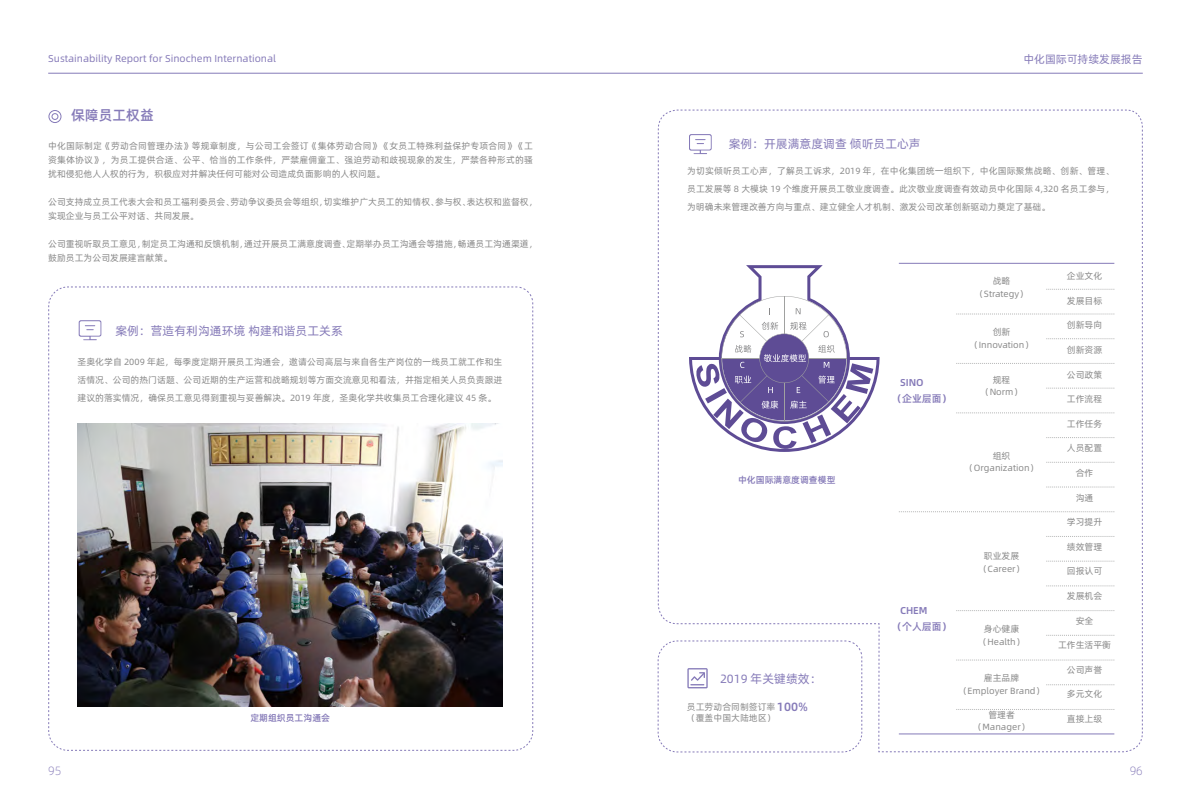
<style>
.page{position:relative;width:1191px;height:808px;background:#fff}
.page>*{position:absolute;margin:0;border:0;box-sizing:border-box;transform-origin:0 0}
.t1{font:14px "Alibaba Pu Hui Ti M";color:#857ab8}
.t2{font:12px "Alibaba Pu Hui Ti R";color:#857ab8}
.t3{font:300 12px "Alibaba Sans";color:#857ab8}
.t4{font:11px "Alibaba Pu Hui Ti R";color:#857ab8}
.t5{font:10px "Alibaba Sans";color:#857ab8}
.t6{font:10px/16px "Alibaba Pu Hui Ti M";color:#857ab8}
.t7{font:9px/12.6px "Alibaba Pu Hui Ti R";color:#898989;text-align:center}
.t8{font:9px "Alibaba Pu Hui Ti M";color:#857ab8}
.s1{font-family:"Alibaba Pu Hui Ti M";font-size:12px;color:#857ab8}
</style>
<div class="page">
<div style="left:48px;top:110px;width:13px;height:13px;border:1px solid #857ab8;border-radius:50%"></div>
<div style="left:51px;top:113px;width:7px;height:7px;border:1px solid #857ab8;border-radius:50%"></div>
<hr style="left:48px;top:73px;width:1094px;height:1px;background:#857ab8">
<img style="left:48px;top:287px;width:485px;height:464px">
<svg style="left:657px;top:110px;width:486px;height:643px"></svg>
<p class="t5" style="left:48px;top:51px;width:229px">Sustainability Report for Sinochem International</p>
<p class="t4" style="left:1023px;top:51px;width:121px">中化国际可持续发展报告</p>
<h1 class="t1" style="left:71px;top:105px;width:84px">保障员工权益</h1>
<p class="t7" style="left:48px;top:138px;width:486px;line-height:14px;text-align:justify">中化国际制定《劳动合同管理办法》等规章制度，与公司工会签订《集体劳动合同》《女员工特殊利益保护专项合同》《工资集体协议》，为员工提供合适、公平、恰当的工作条件，严禁雇佣童工、强迫劳动和歧视现象的发生，严禁各种形式的骚扰和侵犯他人人权的行为，积极应对并解决任何可能对公司造成负面影响的人权问题。</p>
<p class="t7" style="left:48px;top:194px;width:491px;line-height:14px;text-align:left">公司支持成立员工代表大会和员工福利委员会、劳动争议委员会等组织，切实维护广大员工的知情权、参与权、表达权和监督权，实现企业与员工公平对话、共同发展。</p>
<p class="t7" style="left:48px;top:236px;width:491px;line-height:14px;text-align:left">公司重视听取员工意见，制定员工沟通和反馈机制，通过开展员工满意度调查、定期举办员工沟通会等措施，畅通员工沟通渠道，鼓励员工为公司发展建言献策。</p>
<h2 class="t2" style="left:115px;top:321px;width:229px">案例：营造有利沟通环境构建和谐员工关系</h2>
<p class="t7" style="left:77px;top:353px;width:426px;line-height:18px;text-align:justify">圣奥化学自 2009 年起，每季度定期开展员工沟通会，邀请公司高层与来自各生产岗位的一线员工就工作和生活情况、公司的热门话题、公司近期的生产运营和战略规划等方面交流意见和看法，并指定相关人员负责跟进建议的落实情况，确保员工意见得到重视与妥善解决。2019 年度，圣奥化学共收集员工合理化建议 45 条。</p>
<p class="t8" style="left:250px;top:711px;width:81px">定期组织员工沟通会</p>
<h2 class="t2" style="left:728px;top:135px;width:194px">案例：开展满意度调查倾听员工心声</h2>
<p class="t7" style="left:687px;top:162px;width:429px;line-height:18px;text-align:justify">为切实倾听员工心声，了解员工诉求，2019 年，在中化集团统一组织下，中化国际聚焦战略、创新、管理、员工发展等 8 大模块 19 个维度开展员工敬业度调查。此次敬业度调查有效动员中化国际 4,320 名员工参与，为明确未来管理改善方向与重点、建立健全人才机制、激发公司改革创新驱动力奠定了基础。</p>
<p class="t8" style="left:738px;top:473px;width:99px">中化国际满意度调查模型</p>
<h2 class="t2" style="left:720px;top:669px;width:103px">2019 年关键绩效：</h2>
<p class="t7" style="left:687px;top:701px;width:123px;line-height:10.5px;text-align:left">员工劳动合同制签订率 <span class="s1">100%</span>（覆盖中国大陆地区）</p>
<p class="t6" style="left:892px;top:374px;width:61px;text-indent:8px">SINO<br>（企业层面）</p>
<p class="t7" style="left:975px;top:274px;width:55px">战略（Strategy）</p>
<p class="t7" style="left:970px;top:325px;width:65px">创新（Innovation）</p>
<p class="t7" style="left:980px;top:373px;width:43px">规程（Norm）</p>
<p class="t7" style="left:964px;top:449px;width:75px">组织（Organization）</p>
<p class="t6" style="left:892px;top:602px;width:61px;text-indent:8px">CHEM<br>（个人层面）</p>
<p class="t7" style="left:978px;top:549px;width:47px">职业发展（Career）</p>
<p class="t7" style="left:978px;top:622px;width:47px">身心健康（Health）</p>
<p class="t7" style="left:958px;top:671px;width:87px">雇主品牌（Employer Brand）</p>
<p class="t7" style="left:973px;top:708px;width:58px">管理者（Manager）</p>
<p class="t7" style="left:1066px;top:269px;width:37px">企业文化</p>
<p class="t7" style="left:1066px;top:294px;width:37px">发展目标</p>
<p class="t7" style="left:1066px;top:318px;width:37px">创新导向</p>
<p class="t7" style="left:1066px;top:343px;width:37px">创新资源</p>
<p class="t7" style="left:1066px;top:368px;width:37px">公司政策</p>
<p class="t7" style="left:1066px;top:392px;width:37px">工作流程</p>
<p class="t7" style="left:1066px;top:417px;width:37px">工作任务</p>
<p class="t7" style="left:1066px;top:441px;width:37px">人员配置</p>
<p class="t7" style="left:1075px;top:466px;width:19px">合作</p>
<p class="t7" style="left:1075px;top:491px;width:19px">沟通</p>
<p class="t7" style="left:1066px;top:515px;width:37px">学习提升</p>
<p class="t7" style="left:1066px;top:540px;width:37px">绩效管理</p>
<p class="t7" style="left:1066px;top:564px;width:37px">回报认可</p>
<p class="t7" style="left:1066px;top:589px;width:37px">发展机会</p>
<p class="t7" style="left:1075px;top:613px;width:19px">安全</p>
<p class="t7" style="left:1058px;top:638px;width:55px">工作生活平衡</p>
<p class="t7" style="left:1066px;top:663px;width:37px">公司声誉</p>
<p class="t7" style="left:1066px;top:687px;width:37px">多元文化</p>
<p class="t7" style="left:1066px;top:712px;width:37px">直接上级</p>
<h2 class="t3" style="left:48px;top:762px;width:15px">95</h2>
<h2 class="t3" style="left:1129px;top:762px;width:15px">96</h2>
</div>
